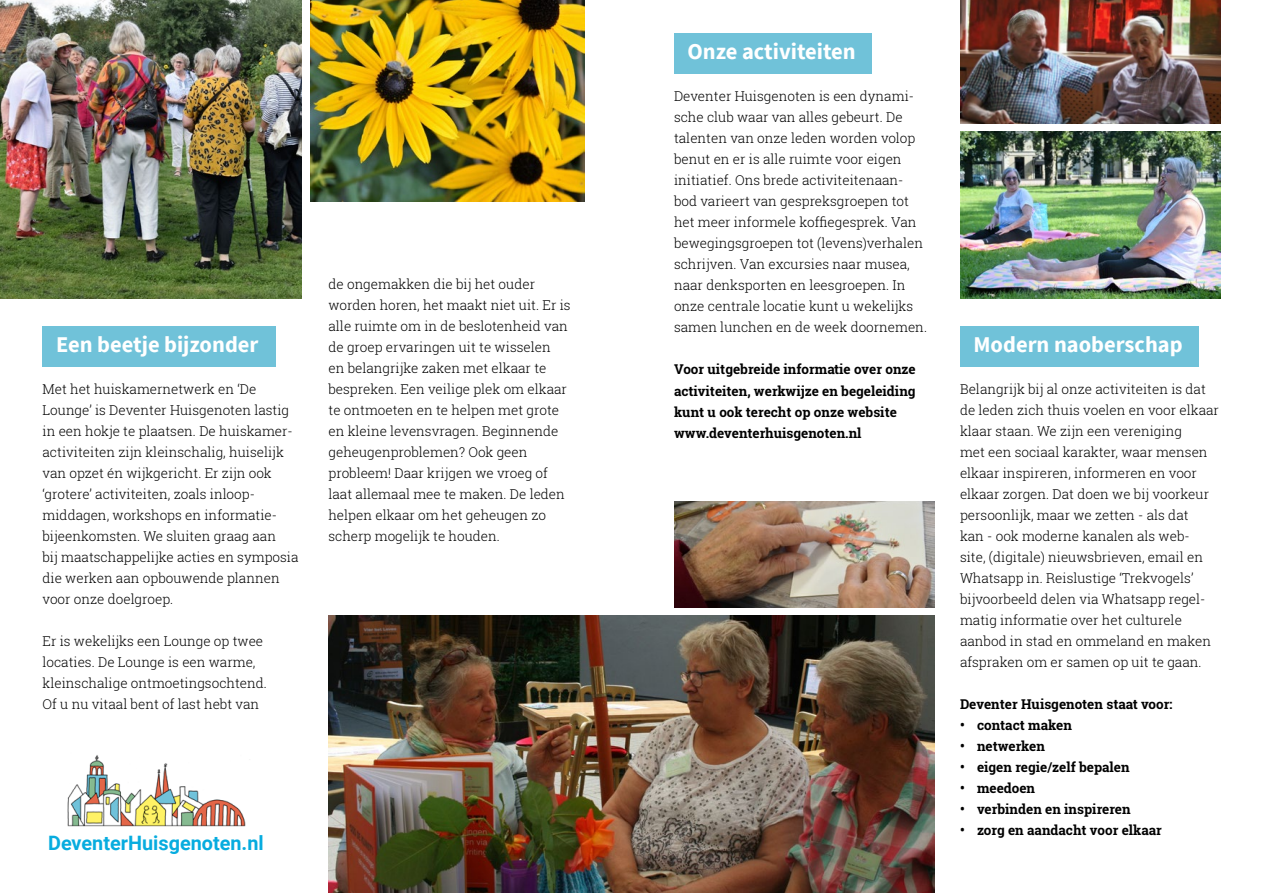
<style>
.page{position:relative;width:1263px;height:893px;background:#fff}
.page>*{position:absolute;margin:0;border:0;box-sizing:border-box;transform-origin:0 0}
.t1{font:700 22.5px "Source Sans Pro";color:#fff}
.t2{font:700 19.8px "Roboto";color:#07acdf}
.t3{font:300 13.5px/21px "Roboto Slab";color:#000}
.t4{font:700 13.5px/21px "Roboto Slab";color:#000}
</style>
<div class="page">
<div style="left:960px;top:326px;width:238px;height:40px;background:#70c2d9"></div>
<div style="left:674px;top:33px;width:198px;height:40px;background:#70c2d9"></div>
<div style="left:43px;top:326px;width:233px;height:40px;background:#70c2d9"></div>
<img style="left:960px;top:0;width:260px;height:123px">
<img style="left:0;top:0;width:301px;height:298px">
<img style="left:674px;top:501px;width:260px;height:106px">
<img style="left:328px;top:615px;width:606px;height:278px">
<img style="left:310px;top:0;width:274px;height:201px">
<img style="left:960px;top:132px;width:260px;height:166px">
<img style="left:67px;top:755px;width:179px;height:72px">
<h1 class="t1" style="left:56px;top:330px;width:204px">Een beetje bijzonder</h1>
<p class="t3" style="left:43px;top:378px;width:258px">Met het huiskamernetwerk en ‘De Lounge’ is Deventer Huisgenoten lastig in een hokje te plaatsen. De huiskamer&shy;activiteiten zijn kleinschalig, huiselijk van opzet én wijkgericht. Er zijn ook ‘grotere’ activiteiten, zoals inloop&shy;middagen, workshops en informatie&shy;bijeenkomsten. We sluiten graag aan<br>bij maatschappelijke acties en symposia die werken aan opbouwende plannen voor onze doelgroep.</p>
<p class="t3" style="left:43px;top:631px;width:226px">Er is wekelijks een Lounge op twee locaties. De Lounge is een warme, kleinschalige ontmoetingsochtend.<br>Of u nu vitaal bent of last hebt van</p>
<p class="t3" style="left:328px;top:274px;width:244px">de ongemakken die bij het ouder worden horen, het maakt niet uit. Er is alle ruimte om in de beslotenheid van de groep ervaringen uit te wisselen<br>en belangrijke zaken met elkaar te bespreken. Een veilige plek om elkaar te ontmoeten en te helpen met grote en kleine levensvragen. Beginnende geheugenproblemen? Ook geen probleem! Daar krijgen we vroeg of laat allemaal mee te maken. De leden helpen elkaar om het geheugen zo scherp mogelijk te houden.</p>
<h2 class="t2" style="left:48px;top:829px;width:217px">DeventerHuisgenoten.nl</h2>
<h1 class="t1" style="left:687px;top:37px;width:170px">Onze activiteiten</h1>
<p class="t3" style="left:674px;top:86px;width:255px">Deventer Huisgenoten is een dynami&shy;sche club waar van alles gebeurt. De talenten van onze leden worden volop benut en er is alle ruimte voor eigen initiatief. Ons brede activiteitenaan&shy;bod varieert van gespreksgroepen tot het meer informele koffiegesprek. Van bewegingsgroepen tot (levens)verhalen schrijven. Van excursies naar musea, naar denksporten en leesgroepen. In onze centrale locatie kunt u wekelijks samen lunchen en de week doornemen.</p>
<p class="t4" style="left:674px;top:359px;width:243px">Voor uitgebreide informatie over onze activiteiten, werkwijze en begeleiding kunt u ook terecht op onze website www.deventerhuisgenoten.nl</p>
<h1 class="t1" style="left:973px;top:330px;width:211px">Modern naoberschap</h1>
<p class="t3" style="left:960px;top:378px;width:261px">Belangrijk bij al onze activiteiten is dat de leden zich thuis voelen en voor elkaar klaar staan. We zijn een vereniging<br>met een sociaal karakter, waar mensen elkaar inspireren, informeren en voor elkaar zorgen. Dat doen we bij voorkeur persoonlijk, maar we zetten - als dat<br>kan - ook moderne kanalen als web-<br>site, (digitale) nieuwsbrieven, email en Whatsapp in. Reislustige ‘Trekvogels’ bijvoorbeeld delen via Whatsapp regel&shy;matig informatie over het culturele aanbod in stad en ommeland en maken afspraken om er samen op uit te gaan.</p>
<p class="t4" style="left:960px;top:694px;width:214px">Deventer Huisgenoten staat voor:</p>
<p class="t4" style="left:960px;top:715px;width:114px">• contact maken</p>
<p class="t4" style="left:960px;top:736px;width:86px">• netwerken</p>
<p class="t4" style="left:960px;top:757px;width:171px">• eigen regie/zelf bepalen</p>
<p class="t4" style="left:960px;top:778px;width:77px">• meedoen</p>
<p class="t4" style="left:960px;top:799px;width:172px">• verbinden en inspireren</p>
<p class="t4" style="left:960px;top:820px;width:203px">• zorg en aandacht voor elkaar</p>
</div>
